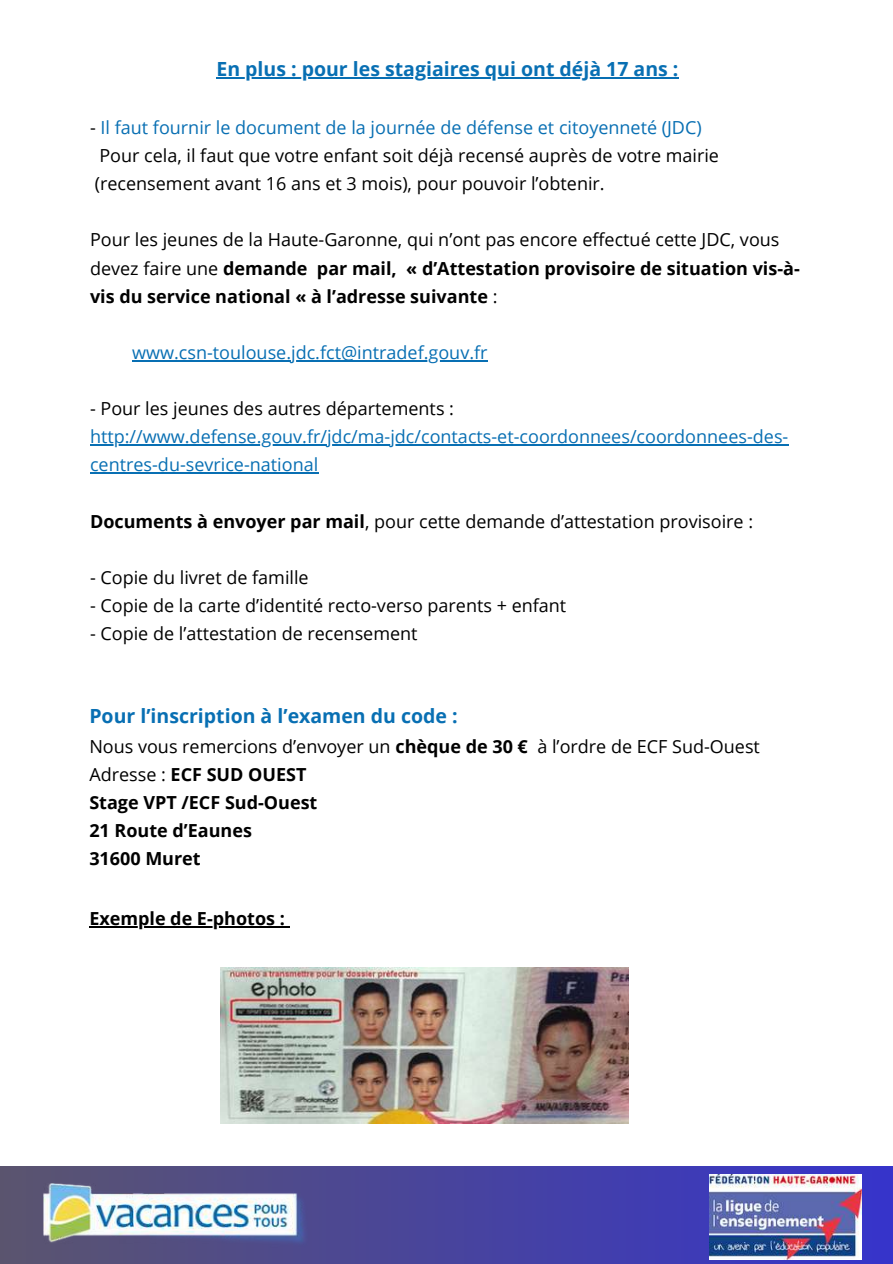
<style>
.page{position:relative;width:893px;height:1264px;background:#fff}
.page>*{position:absolute;margin:0;border:0;box-sizing:border-box;transform-origin:0 0}
.t1{font:700 19.5px "Open Sans";color:#086fb3}
.t2{font:18px/28.2px "Open Sans";color:#000}
.t3{font:700 18px/28.2px "Open Sans";color:#000}
.t4{font:18px/28.2px "Open Sans";color:#086fb3}
.s1{color:#086fb3}
.s2{font-weight:400}
.s3{font-weight:700}
</style>
<div class="page">
<div style="left:0;top:1166px;width:892px;height:97px;background:linear-gradient(to right,#5b546e,#3634cb)"></div>
<img style="left:44px;top:1183px;width:265px;height:64px">
<img style="left:709px;top:1174px;width:152px;height:85px">
<img style="left:221px;top:967px;width:407px;height:156px">
<hr style="left:216px;top:78px;width:462px;height:1px;background:#086fb3">
<hr style="left:132px;top:360px;width:356px;height:1px;background:#086fb3">
<hr style="left:90px;top:444px;width:698px;height:1px;background:#086fb3">
<hr style="left:90px;top:472px;width:228px;height:2px;background:#086fb3">
<hr style="left:89px;top:926px;width:196px;height:1px;background:#000">
<p class="t1" style="left:216px;top:56px;width:463px">En plus : pour les stagiaires qui ont déjà 17 ans :</p>
<p class="t2" style="left:90px;top:113px;width:630px">- <span class="s1">Il faut fournir le document de la journée de défense et citoyenneté (JDC)<br></span>Pour cela, il faut que votre enfant soit déjà recensé auprès de votre mairie (recensement avant 16 ans et 3 mois), pour pouvoir l’obtenir.</p>
<p class="t3" style="left:90px;top:225px;width:711px"><span class="s2">Pour les jeunes de la Haute-Garonne, qui n’ont pas encore effectué cette JDC, vous devez faire une</span> demande par mail, « d’Attestation provisoire de situation vis-à&shy;vis du service national « à l’adresse suivante <span class="s2">:</span></p>
<p class="t4" style="left:132px;top:338px;width:357px">www.csn-toulouse.jdc.fct@intradef.gouv.fr</p>
<p class="t2" style="left:90px;top:394px;width:365px">- Pour les jeunes des autres départements :</p>
<p class="t4" style="left:90px;top:422px;width:699px">http://www.defense.gouv.fr/jdc/ma-jdc/contacts-et-coordonnees/coordonnees-des&shy;centres-du-sevrice-national</p>
<p class="t2" style="left:90px;top:506px;width:664px"><span class="s3">Documents à envoyer par mail</span>, pour cette demande d’attestation provisoire :</p>
<p class="t2" style="left:90px;top:563px;width:220px">- Copie du livret de famille</p>
<p class="t2" style="left:90px;top:591px;width:477px">- Copie de la carte d’identité recto-verso parents + enfant</p>
<p class="t2" style="left:90px;top:619px;width:329px">- Copie de l’attestation de recensement</p>
<p class="t1" style="left:89px;top:702px;width:370px">Pour l’inscription à l’examen du code :</p>
<p class="t3" style="left:89px;top:731px;width:672px"><span class="s2">Nous vous remercions d’envoyer un</span> chèque de 30 € <span class="s2">à l’ordre de ECF Sud-Ouest<br>Adresse :</span> ECF SUD OUEST<br>Stage VPT /ECF Sud-Ouest<br>21 Route d’Eaunes<br>31600 Muret</p>
<p class="t3" style="left:89px;top:903px;width:197px">Exemple de E-photos :</p>
</div>
